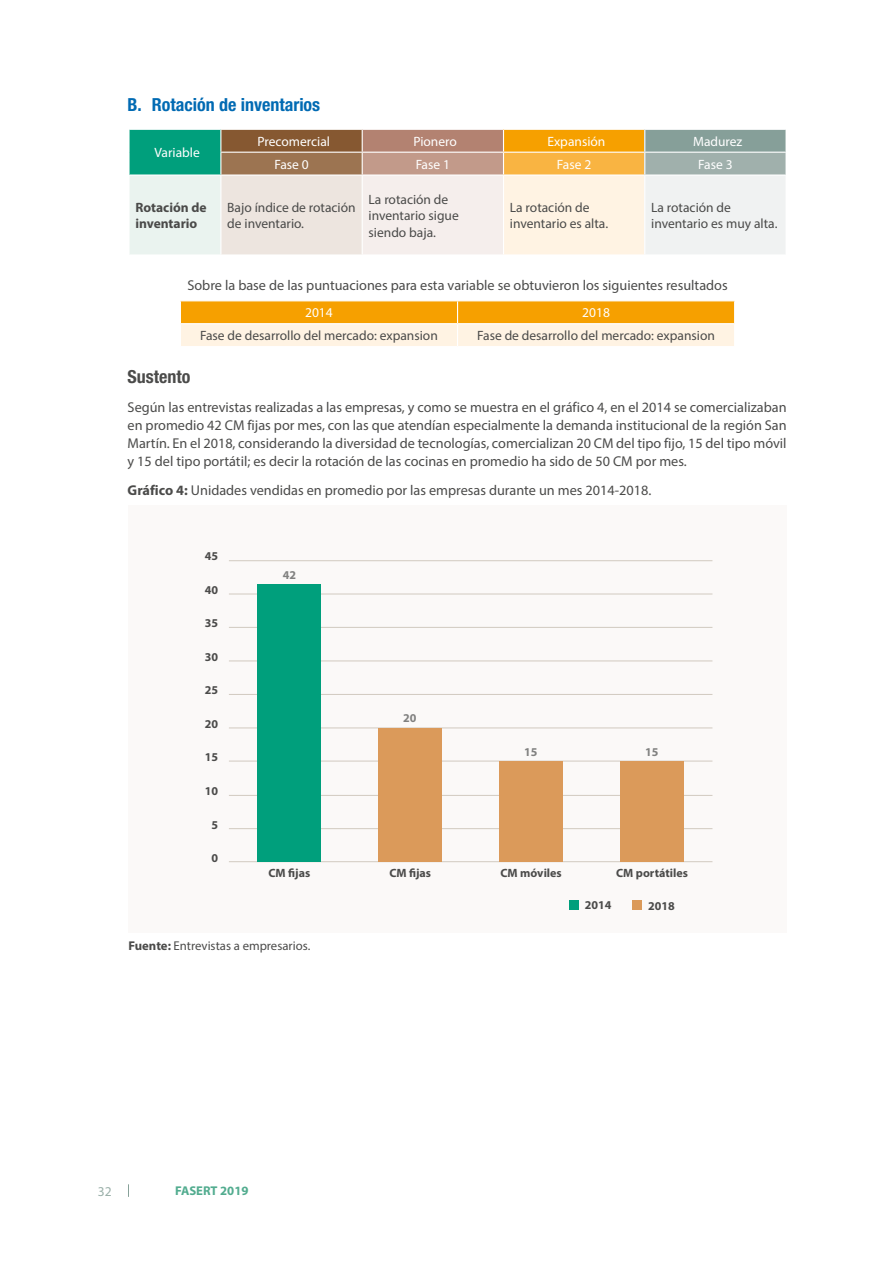
<style>
.page{position:relative;width:893px;height:1263px;background:#fff}
.page>*{position:absolute;margin:0;border:0;box-sizing:border-box;transform-origin:0 0}
.t1{font:700 condensed 18px "Helvetica Neue LT Std";color:#006ab3}
.t2{font:700 condensed 18px "Helvetica Neue LT Std";color:#4b4b4a}
.t3{font:14.25px/18px "Myriad Pro";color:#4b4b4a;text-align:justify}
.t4{font:13.5px/16.5px "Myriad Pro";color:#4a4a49}
.t5{font:13.5px "Myriad Pro";color:#fff}
.t6{font:700 13.5px/16.5px "Myriad Pro";color:#4a4a49}
.t7{font:13.5px "Myriad Pro";color:#99afa8}
.t8{font:12.75px "Myriad Pro";color:#4b4b4a}
.t9{font:700 12.75px "Myriad Pro";color:#52ac8f}
.t10{font:700 12px "Myriad Pro";color:#4b4b4a}
.t11{font:700 12px "Myriad Pro";color:#818180}
.s1{font-weight:700}
</style>
<div class="page">
<svg style="left:128px;top:1184px;width:1px;height:13px"></svg>
<div style="left:129px;top:129px;width:92px;height:46px;background:#009f7c"></div>
<div style="left:221px;top:129px;width:141px;height:23px;background:#865831"></div>
<div style="left:362px;top:129px;width:141px;height:23px;background:#b38271"></div>
<div style="left:503px;top:129px;width:142px;height:23px;background:#f6a000"></div>
<div style="left:645px;top:129px;width:141px;height:23px;background:#869f99"></div>
<div style="left:221px;top:152px;width:141px;height:23px;background:#9c7451"></div>
<div style="left:362px;top:152px;width:141px;height:23px;background:#c29a8a"></div>
<div style="left:503px;top:152px;width:142px;height:23px;background:#f9b442"></div>
<div style="left:645px;top:152px;width:141px;height:23px;background:#a0b0ac"></div>
<div style="left:129px;top:175px;width:92px;height:80px;background:#eaf3ef"></div>
<div style="left:221px;top:175px;width:141px;height:80px;background:#ede5df"></div>
<div style="left:362px;top:175px;width:141px;height:80px;background:#f5eeec"></div>
<div style="left:503px;top:175px;width:142px;height:80px;background:#fff3e3"></div>
<div style="left:645px;top:175px;width:141px;height:80px;background:#f0f2f2"></div>
<hr style="left:128px;top:129px;width:93px;height:1px;background:#fff">
<hr style="left:128px;top:130px;width:2px;height:22px;background:#fff">
<hr style="left:221px;top:129px;width:141px;height:1px;background:#fff">
<hr style="left:362px;top:129px;width:141px;height:1px;background:#fff">
<hr style="left:503px;top:129px;width:142px;height:1px;background:#fff">
<hr style="left:645px;top:129px;width:142px;height:1px;background:#fff">
<hr style="left:785px;top:130px;width:2px;height:22px;background:#fff">
<hr style="left:128px;top:152px;width:2px;height:22px;background:#fff">
<hr style="left:220px;top:152px;width:142px;height:1px;background:#fff">
<svg style="left:220px;top:130px;width:1px;height:44px"></svg>
<hr style="left:362px;top:152px;width:141px;height:1px;background:#fff">
<svg style="left:362px;top:130px;width:1px;height:44px"></svg>
<hr style="left:503px;top:152px;width:142px;height:1px;background:#fff">
<svg style="left:503px;top:130px;width:1px;height:44px"></svg>
<hr style="left:645px;top:152px;width:142px;height:1px;background:#fff">
<svg style="left:644px;top:130px;width:1px;height:44px"></svg>
<hr style="left:785px;top:153px;width:2px;height:21px;background:#fff">
<hr style="left:128px;top:174px;width:93px;height:2px;background:#fff">
<hr style="left:128px;top:176px;width:2px;height:78px;background:#fff">
<hr style="left:221px;top:174px;width:141px;height:2px;background:#fff">
<hr style="left:220px;top:176px;width:1px;height:78px;background:#fff">
<hr style="left:362px;top:174px;width:141px;height:2px;background:#fff">
<hr style="left:362px;top:176px;width:1px;height:78px;background:#fff">
<hr style="left:503px;top:174px;width:142px;height:2px;background:#fff">
<hr style="left:503px;top:176px;width:1px;height:78px;background:#fff">
<hr style="left:645px;top:174px;width:142px;height:2px;background:#fff">
<hr style="left:644px;top:176px;width:1px;height:78px;background:#fff">
<hr style="left:785px;top:176px;width:2px;height:78px;background:#fff">
<hr style="left:128px;top:254px;width:93px;height:2px;background:#fff">
<hr style="left:221px;top:254px;width:141px;height:2px;background:#fff">
<hr style="left:362px;top:254px;width:141px;height:2px;background:#fff">
<hr style="left:503px;top:254px;width:142px;height:2px;background:#fff">
<hr style="left:645px;top:254px;width:142px;height:2px;background:#fff">
<svg style="left:180px;top:301px;width:555px;height:45px"></svg>
<div style="left:128px;top:505px;width:659px;height:428px;background:#fbf9f8"></div>
<hr style="left:229px;top:861px;width:483px;height:1px;background:#d1cac0">
<hr style="left:229px;top:828px;width:483px;height:1px;background:#d1cac0">
<hr style="left:229px;top:795px;width:483px;height:1px;background:#d1cac0">
<hr style="left:229px;top:728px;width:483px;height:1px;background:#d1cac0">
<hr style="left:229px;top:761px;width:483px;height:1px;background:#d1cac0">
<hr style="left:229px;top:694px;width:483px;height:1px;background:#d1cac0">
<hr style="left:229px;top:661px;width:483px;height:1px;background:#d1cac0">
<hr style="left:229px;top:627px;width:483px;height:1px;background:#d1cac0">
<hr style="left:229px;top:594px;width:483px;height:1px;background:#d1cac0">
<hr style="left:229px;top:560px;width:483px;height:1px;background:#d1cac0">
<div style="left:257px;top:585px;width:64px;height:277px;background:#009f7c"></div>
<div style="left:378px;top:728px;width:64px;height:134px;background:#db9a5a"></div>
<div style="left:499px;top:761px;width:64px;height:101px;background:#db9a5a"></div>
<div style="left:620px;top:761px;width:64px;height:101px;background:#db9a5a"></div>
<div style="left:569px;top:900px;width:9px;height:9px;background:#009f7c"></div>
<div style="left:633px;top:900px;width:9px;height:9px;background:#db9a5a"></div>
<p class="t1" style="left:128px;top:93px;width:194px">B. Rotación de inventarios</p>
<p class="t5" style="left:155px;top:144px;width:47px">Variable</p>
<p class="t5" style="left:257px;top:133px;width:74px">Precomercial</p>
<p class="t5" style="left:413px;top:133px;width:45px">Pionero</p>
<p class="t5" style="left:547px;top:133px;width:59px">Expansión</p>
<p class="t5" style="left:693px;top:133px;width:51px">Madurez</p>
<p class="t5" style="left:274px;top:156px;width:36px">Fase 0</p>
<p class="t5" style="left:416px;top:156px;width:36px">Fase 1</p>
<p class="t5" style="left:557px;top:156px;width:36px">Fase 2</p>
<p class="t5" style="left:698px;top:156px;width:36px">Fase 3</p>
<p class="t6" style="left:135px;top:199px;width:73px">Rotación de inventario</p>
<p class="t4" style="left:227px;top:199px;width:130px">Bajo índice de rotación de inventario.</p>
<p class="t4" style="left:369px;top:191px;width:92px">La rotación de inventario sigue siendo baja.</p>
<p class="t4" style="left:510px;top:199px;width:100px">La rotación de inventario es alta.</p>
<p class="t4" style="left:651px;top:199px;width:128px">La rotación de inventario es muy alta.</p>
<p class="t3" style="left:187px;top:276px;width:542px">Sobre la base de las puntuaciones para esta variable se obtuvieron los siguientes resultados</p>
<p class="t5" style="left:305px;top:304px;width:29px">2014</p>
<p class="t5" style="left:582px;top:304px;width:29px">2018</p>
<p class="t4" style="left:200px;top:327px;width:239px">Fase de desarrollo del mercado: expansion</p>
<p class="t4" style="left:477px;top:327px;width:239px">Fase de desarrollo del mercado: expansion</p>
<p class="t2" style="left:128px;top:366px;width:64px">Sustento</p>
<p class="t3" style="left:128px;top:398px;width:661px">Según las entrevistas realizadas a las empresas, y como se muestra en el gráfico 4, en el 2014 se comercializaban en promedio 42 CM fijas por mes, con las que atendían especialmente la demanda institucional de la región San Martín. En el 2018, considerando la diversidad de tecnologías, comercializan 20 CM del tipo fijo, 15 del tipo móvil y 15 del tipo portátil; es decir la rotación de las cocinas en promedio ha sido de 50 CM por mes.</p>
<p class="t3" style="left:128px;top:481px;width:525px"><span class="s1">Gráfico 4:</span> Unidades vendidas en promedio por las empresas durante un mes 2014-2018.</p>
<p class="t10" style="left:205px;top:548px;width:15px">45</p>
<p class="t10" style="left:205px;top:582px;width:15px">40</p>
<p class="t10" style="left:205px;top:615px;width:15px">35</p>
<p class="t10" style="left:205px;top:649px;width:15px">30</p>
<p class="t10" style="left:205px;top:682px;width:15px">25</p>
<p class="t10" style="left:205px;top:716px;width:15px">20</p>
<p class="t10" style="left:205px;top:749px;width:15px">15</p>
<p class="t10" style="left:205px;top:783px;width:15px">10</p>
<p class="t10" style="left:212px;top:817px;width:8px">5</p>
<p class="t10" style="left:212px;top:850px;width:8px">0</p>
<p class="t11" style="left:283px;top:567px;width:15px">42</p>
<p class="t11" style="left:403px;top:710px;width:15px">20</p>
<p class="t11" style="left:524px;top:744px;width:15px">15</p>
<p class="t11" style="left:645px;top:744px;width:15px">15</p>
<p class="t10" style="left:268px;top:865px;width:43px">CM fijas</p>
<p class="t10" style="left:389px;top:865px;width:43px">CM fijas</p>
<p class="t10" style="left:500px;top:865px;width:63px">CM móviles</p>
<p class="t10" style="left:616px;top:865px;width:73px">CM portátiles</p>
<p class="t10" style="left:585px;top:898px;width:28px">2014</p>
<p class="t10" style="left:648px;top:898px;width:28px">2018</p>
<p class="t8" style="left:128px;top:938px;width:183px"><span class="s1">Fuente:</span> Entrevistas a empresarios.</p>
<p class="t7" style="left:98px;top:1183px;width:15px">32</p>
<p class="t9" style="left:175px;top:1182px;width:75px">FASERT 2019</p>
</div>
